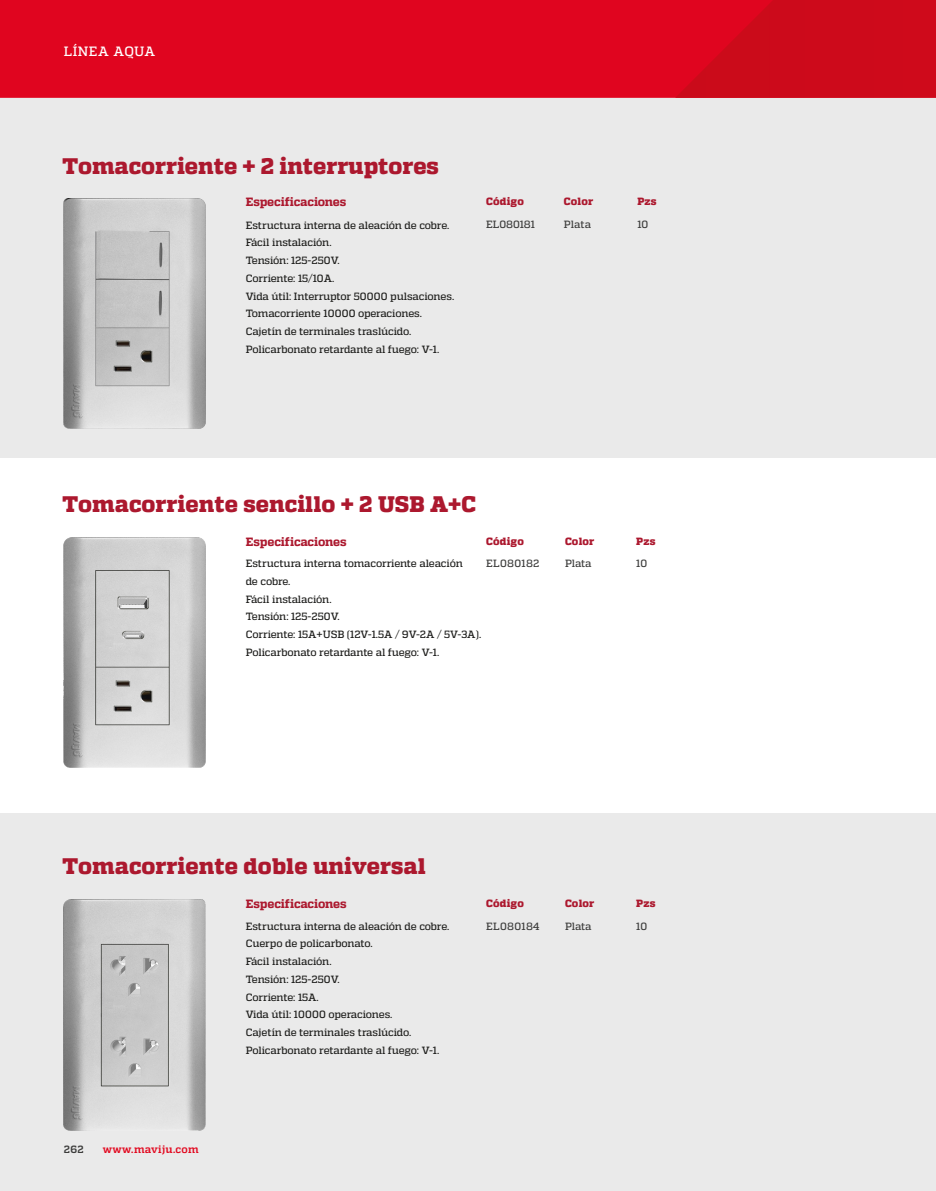
<style>
.page{position:relative;width:936px;height:1191px;background:#fff}
.page>*{position:absolute;margin:0;border:0;box-sizing:border-box;transform-origin:0 0}
.t1{font:800 22.5px "Quadon";letter-spacing:.005em;color:#ac182e}
.t2{font:500 13.5px "Quadon";letter-spacing:.03em;color:#fff}
.t3{font:800 12px "Quadon";letter-spacing:-.01em;color:#ac182e}
.t4{font:500 10.5px/17.7px "Quadon";letter-spacing:-.015em;color:#1d1d1b}
.t5{font:800 10.5px "Quadon";letter-spacing:.02em;color:#ac182e}
.t6{font:500 10.5px "Quadon";letter-spacing:-.005em;color:#3c3c3b}
.t7{font:500 10.5px "Quadon";letter-spacing:.03em;color:#3c3c3b}
.t8{font:700 10.5px "Quadon";letter-spacing:.03em;color:#e2071e}
.t9{font:700 10.5px "Quadon";color:#3c3c3b}
</style>
<div class="page">
<div style="left:0;top:814px;width:935px;height:377px;background:#eaeaea"></div>
<div style="left:0;top:96px;width:935px;height:362px;background:#eaeaea"></div>
<div style="left:0;top:0;width:675px;height:98px;background:#e0051f"></div>
<img style="left:675px;top:0;width:260px;height:98px">
<img style="left:64px;top:198px;width:141px;height:231px">
<img style="left:64px;top:537px;width:141px;height:231px">
<img style="left:64px;top:899px;width:141px;height:231px">
<p class="t2" style="left:64px;top:44px;width:93px">LÍNEA AQUA</p>
<h1 class="t1" style="left:62px;top:153px;width:378px">Tomacorriente + 2 interruptores</h1>
<p class="t3" style="left:246px;top:195px;width:102px">Especificaciones</p>
<p class="t4" style="left:246px;top:216px;width:210px">Estructura interna de aleación de cobre.<br>Fácil instalación.<br>Tensión: 125-250V.<br>Corriente: 15/10A.<br>Vida útil: Interruptor 50000 pulsaciones.<br>Tomacorriente 10000 operaciones.<br>Cajetín de terminales traslúcido.<br>Policarbonato retardante al fuego: V-1.</p>
<p class="t5" style="left:486px;top:195px;width:39px">Código</p>
<p class="t5" style="left:564px;top:195px;width:31px">Color</p>
<p class="t5" style="left:637px;top:195px;width:21px">Pzs</p>
<p class="t6" style="left:486px;top:218px;width:50px">EL080181</p>
<p class="t6" style="left:564px;top:218px;width:29px">Plata</p>
<p class="t6" style="left:637px;top:218px;width:12px">10</p>
<h1 class="t1" style="left:62px;top:491px;width:415px">Tomacorriente sencillo + 2 USB A+C</h1>
<p class="t5" style="left:486px;top:535px;width:39px">Código</p>
<p class="t5" style="left:565px;top:535px;width:31px">Color</p>
<p class="t5" style="left:636px;top:535px;width:21px">Pzs</p>
<p class="t7" style="left:486px;top:557px;width:55px">EL080182</p>
<p class="t6" style="left:565px;top:557px;width:28px">Plata</p>
<p class="t6" style="left:636px;top:557px;width:12px">10</p>
<p class="t3" style="left:246px;top:534px;width:102px">Especificaciones</p>
<p class="t4" style="left:246px;top:554px;width:237px">Estructura interna tomacorriente aleación<br>de cobre.<br>Fácil instalación.<br>Tensión: 125-250V.<br>Corriente: 15A+USB (12V-1.5A / 9V-2A / 5V-3A).<br>Policarbonato retardante al fuego: V-1.</p>
<h1 class="t1" style="left:62px;top:853px;width:365px">Tomacorriente doble universal</h1>
<p class="t3" style="left:246px;top:897px;width:102px">Especificaciones</p>
<p class="t9" style="left:64px;top:1143px;width:21px">262</p>
<p class="t8" style="left:103px;top:1143px;width:97px">www.maviju.com</p>
<p class="t4" style="left:246px;top:917px;width:205px">Estructura interna de aleación de cobre.<br>Cuerpo de policarbonato.<br>Fácil instalación.<br>Tensión: 125-250V.<br>Corriente: 15A.<br>Vida útil: 10000 operaciones.<br>Cajetín de terminales traslúcido.<br>Policarbonato retardante al fuego: V-1.</p>
<p class="t5" style="left:486px;top:897px;width:39px">Código</p>
<p class="t5" style="left:565px;top:897px;width:31px">Color</p>
<p class="t5" style="left:636px;top:897px;width:21px">Pzs</p>
<p class="t7" style="left:486px;top:920px;width:55px">EL080184</p>
<p class="t6" style="left:565px;top:920px;width:28px">Plata</p>
<p class="t6" style="left:636px;top:920px;width:12px">10</p>
</div>
